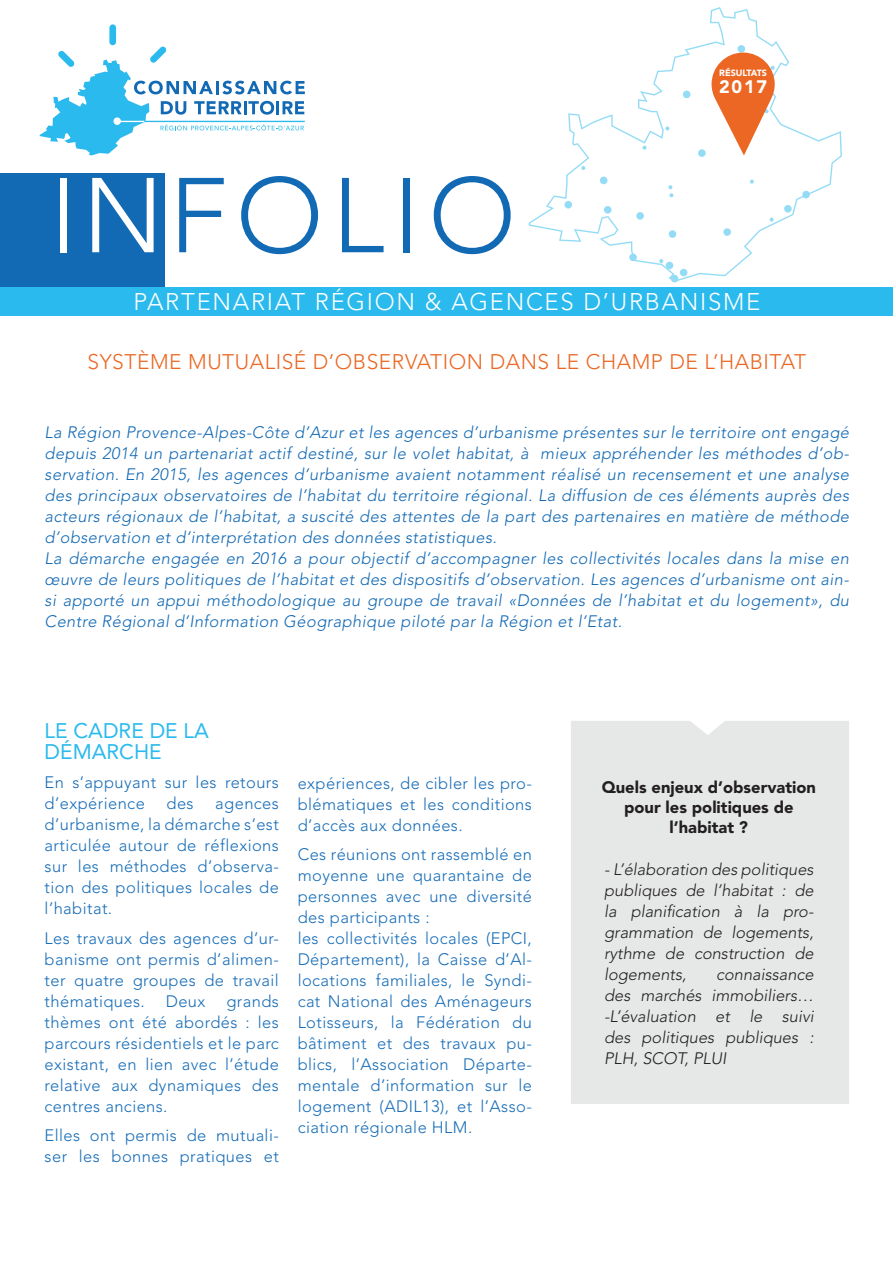
<style>
.page{position:relative;width:893px;height:1263px;background:#fff}
.page>*{position:absolute;margin:0;border:0;box-sizing:border-box;transform-origin:0 0}
.t1{font:300 105px "Avenir";color:#1269b4}
.t2{font:300 24px "Avenir";letter-spacing:.07em;color:#fff}
.t3{font:300 21px "Avenir";letter-spacing:.025em;color:#eb6723}
.t4{font:21px/21px "Avenir";color:#2abaed}
.t5{font:900 18px "Avenir";color:#fff}
.t6{font:300 16.5px/21px "Avenir";letter-spacing:.025em;color:#176db7;text-align:justify}
.t7{font:italic 300 16.5px/21px "Avenir";letter-spacing:.025em;color:#1269b4}
.t8{font:italic 300 16.5px/21px "Avenir";color:#231f20;text-align:justify}
.t9{font:900 16.5px/19.8px "Avenir";color:#231f20;text-align:center}
.t10{font:900 9px "Avenir";color:#fff}
.s1{color:#fff}
</style>
<div class="page">
<div style="left:109px;top:24px;width:7px;height:21px;background:#2abaed;border-radius:3px"></div>
<svg style="left:40px;top:46px;width:265px;height:110px"></svg>
<svg style="left:529px;top:7px;width:313px;height:271px"></svg>
<svg style="left:642px;top:145px;width:5px;height:5px"></svg>
<svg style="left:581px;top:166px;width:5px;height:4px"></svg>
<svg style="left:665px;top:126px;width:5px;height:5px"></svg>
<svg style="left:668px;top:185px;width:6px;height:13px"></svg>
<svg style="left:750px;top:179px;width:4px;height:5px"></svg>
<svg style="left:769px;top:217px;width:5px;height:5px"></svg>
<svg style="left:636px;top:212px;width:8px;height:8px"></svg>
<div style="left:629px;top:253px;width:8px;height:8px;background:#94dcf6;border-radius:50%"></div>
<svg style="left:564px;top:201px;width:8px;height:8px"></svg>
<svg style="left:600px;top:176px;width:8px;height:8px"></svg>
<svg style="left:682px;top:90px;width:9px;height:9px"></svg>
<svg style="left:723px;top:228px;width:8px;height:8px"></svg>
<svg style="left:668px;top:230px;width:9px;height:8px"></svg>
<svg style="left:603px;top:205px;width:9px;height:9px"></svg>
<svg style="left:659px;top:259px;width:29px;height:24px"></svg>
<svg style="left:784px;top:205px;width:8px;height:8px"></svg>
<svg style="left:802px;top:190px;width:8px;height:9px"></svg>
<div style="left:0;top:173px;width:164px;height:114px;background:#1269b4"></div>
<div style="left:1px;top:287px;width:892px;height:28px;background:#2abaed"></div>
<div style="left:571px;top:721px;width:278px;height:383px;background:#e5e8e7"></div>
<svg style="left:697px;top:45px;width:78px;height:112px"></svg>
<h1 class="t1" style="left:50px;top:154px;width:399px"><span class="s1">IN</span> FOLIO</h1>
<p class="t10" style="left:719px;top:68px;width:49px">résultats</p>
<p class="t5" style="left:719px;top:76px;width:50px">2017</p>
<h2 class="t2" style="left:133px;top:288px;width:628px">partenariat région &amp; agences d’urbanisme</h2>
<p class="t3" style="left:87px;top:349px;width:720px">Système mutualisé d’observation dans le champ de l’habitat</p>
<p class="t7" style="left:45px;top:422px;width:806px">La Région Provence-Alpes-Côte d’Azur et les agences d’urbanisme présentes sur le territoire ont engagé depuis 2014 un partenariat actif destiné, sur le volet habitat, à mieux appréhender les méthodes d’ob&shy;servation. En 2015, les agences d’urbanisme avaient notamment réalisé un recensement et une analyse des principaux observatoires de l’habitat du territoire régional. La diffusion de ces éléments auprès des acteurs régionaux de l’habitat, a suscité des attentes de la part des partenaires en matière de méthode d’observation et d’interprétation des données statistiques.<br>La démarche engagée en 2016 a pour objectif d’accompagner les collectivités locales dans la mise en œuvre de leurs politiques de l’habitat et des dispositifs d’observation. Les agences d’urbanisme ont ain&shy;si apporté un appui méthodologique au groupe de travail «Données de l’habitat et du logement», du Centre Régional d’Information Géographique piloté par la Région et l’Etat.</p>
<p class="t4" style="left:45px;top:720px;width:166px">LE CADRE DE LA<br>DÉMARCHE</p>
<p class="t6" style="left:45px;top:772px;width:236px">En s’appuyant sur les retours d’expérience</p>
<p class="t6" style="left:166px;top:793px;width:29px">des</p>
<p class="t6" style="left:45px;top:793px;width:236px;text-indent:171px">agences d’urbanisme, la démarche s’est articulée autour de réflexions sur les méthodes d’observa&shy;tion des politiques locales de l’habitat.</p>
<p class="t6" style="left:45px;top:927px;width:236px">Les travaux des agences d’ur&shy;banisme ont permis d’alimen&shy;ter quatre groupes de travail thématiques.</p>
<p class="t6" style="left:45px;top:990px;width:236px;text-indent:182px">grands thèmes ont été abordés : les parcours résidentiels et le parc existant, en lien avec l’étude relative aux dynamiques des centres anciens.</p>
<p class="t6" style="left:45px;top:1125px;width:236px">Elles ont permis de mutuali&shy;ser les bonnes pratiques et</p>
<p class="t6" style="left:166px;top:990px;width:41px">Deux</p>
<p class="t6" style="left:298px;top:772px;width:236px">expériences, de cibler les pro&shy;blématiques et les conditions d’accès aux données.</p>
<p class="t6" style="left:298px;top:844px;width:236px;text-align:left">Ces réunions ont rassemblé en moyenne une quarantaine de personnes avec une diversité des participants :<br>les collectivités locales (EPCI</p>
<p class="t6" style="left:298px;top:928px;width:236px;text-indent:230px">, Département), la Caisse d’Al&shy;locations familiales, le Syndi&shy;cat National des Aménageurs Lotisseurs, la Fédération du bâtiment et des travaux pu&shy;blics, l’Association Départe&shy;mentale d’information sur le logement (ADI L13), et l’Asso&shy;ciation régionale H LM .</p>
<p class="t9" style="left:602px;top:777px;width:216px">Quels enjeux d’observation pour les politiques de l’habitat ?</p>
<p class="t8" style="left:604px;top:859px;width:211px">- L’élaboration des politiques publiques de l’habitat : de la planification à la pro&shy;grammation de logements, rythme de construction de logements,</p>
<p class="t8" style="left:604px;top:964px;width:211px;text-indent:112px">connaissance des marchés immobiliers… -L’évaluation et le suivi des politiques publiques :<br>PLH, SCOT, PLUI</p>
</div>
